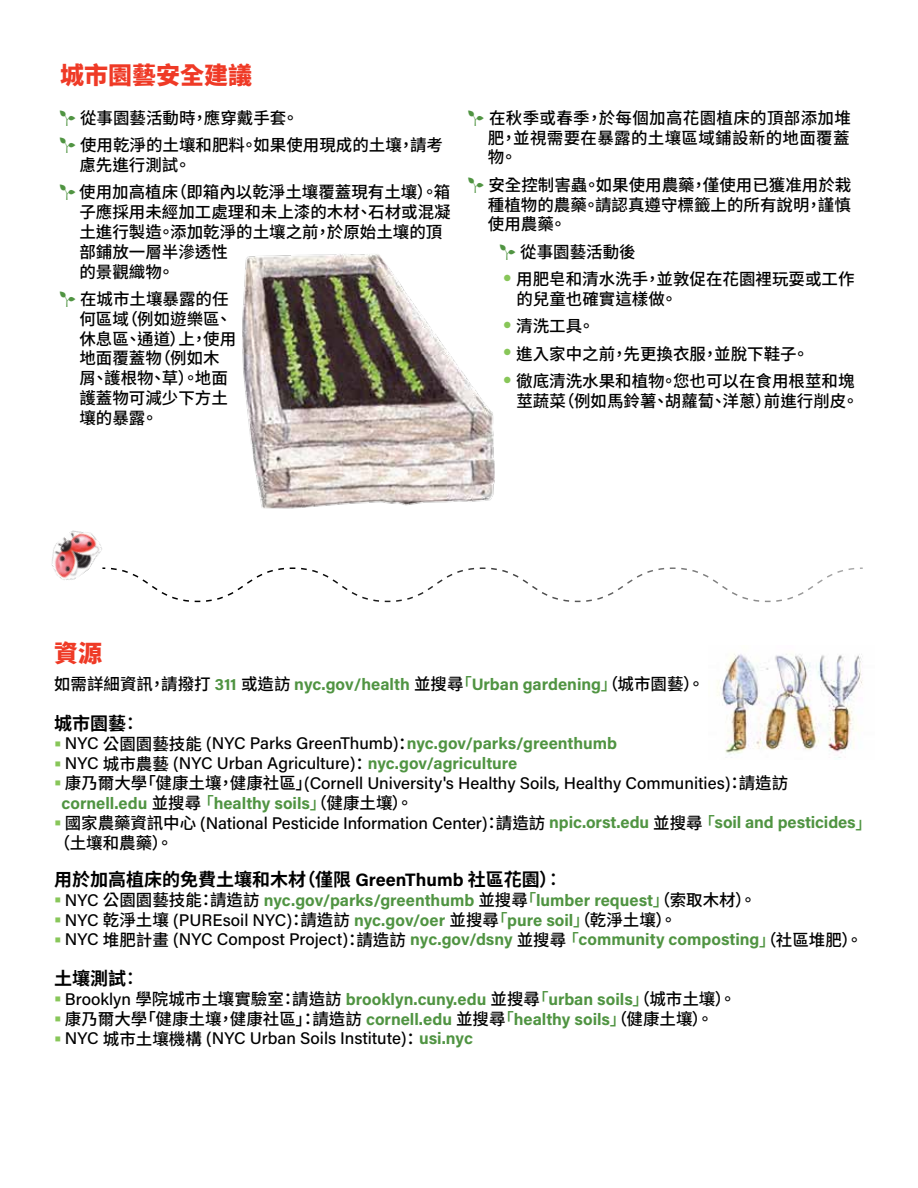
<style>
.page{position:relative;width:918px;height:1188px;background:#fff}
.page>*{position:absolute;margin:0;border:0;box-sizing:border-box;transform-origin:0 0}
.t1{font:800 24px "Source Han Sans TC";color:#ef3a26}
.t2{font:700 18px "Source Han Sans TC";color:#000}
.t3{font:500 16.5px/19.8px "Source Han Sans TC";color:#000}
.t4{font:700 16.5px "Acumin Pro";color:#509442}
.t5{font:500 16.5px/19.8px "Acumin Pro";letter-spacing:-.005em;color:#000}
.s1{font-family:"Source Han Sans TC";font-weight:500;color:#000}
.s2{font-family:"Source Han Sans TC";font-weight:500}
.s3{font-weight:500}
.s4{color:#88c659}
.s5{font-weight:500;color:#000}
.s6{font-family:"Source Han Sans TC"}
.s7{font-weight:700;color:#509442}
.s8{font-family:"Source Han Sans TC";color:#509442}
.s9{font-family:"Acumin Pro"}
.s10{font-family:"Acumin Pro";font-weight:700;color:#509442}
.s11{color:#509442}
</style>
<div class="page">
<svg style="left:111px;top:567px;width:752px;height:36px"></svg>
<img style="left:51px;top:530px;width:55px;height:50px">
<img style="left:717px;top:653px;width:146px;height:107px">
<img style="left:242px;top:254px;width:253px;height:255px">
<h1 class="t1" style="left:60px;top:61px;width:193px">城市園藝安全建議</h1>
<p class="t3" style="left:80px;top:105px;width:365px;line-height:27.3px">從事園藝活動時，應穿戴手套。<br>使用乾淨的土壤和肥料。如果使用現成的土壤，請考</p>
<p class="t3" style="left:79px;top:152px;width:373px;line-height:27.3px">慮先進行測試。<br>使用加高植床（即箱內以乾淨土壤覆蓋現有土壤）。箱</p>
<p class="t3" style="left:79px;top:203px;width:373px">子應採用未經加工處理和未上漆的木材、石材或混凝土進行製造。添加乾淨的土壤之前，於原始土壤的頂部鋪放一層半滲透性<br>的景觀織物。</p>
<p class="t3" style="left:79px;top:289px;width:158px">在城市土壤暴露的任何區域（例如遊樂區、休息區、通道）上，使用地面覆蓋物（例如木屑、護根物、草）。地面護蓋物可減少下方土壤的暴露。</p>
<p class="t3" style="left:488px;top:108px;width:364px;text-align:justify">在秋季或春季，於每個加高花園植床的頂部添加堆肥，並視需要在暴露的土壤區域鋪設新的地面覆蓋物。</p>
<p class="t3" style="left:488px;top:175px;width:365px;text-align:justify">安全控制害蟲。如果使用農藥，僅使用已獲准用於栽種植物的農藥。請認真遵守標籤上的所有說明，謹慎使用農藥。</p>
<p class="t3" style="left:516px;top:238px;width:340px;line-height:27.3px">從事園藝活動後<br>用肥皂和清水洗手，並敦促在花園裡玩耍或工作</p>
<p class="t3" style="left:516px;top:286px;width:340px;line-height:27.3px">的兒童也確實這樣做。<br>清洗工具。<br>進入家中之前，先更換衣服，並脫下鞋子。<br>徹底清洗水果和植物。您也可以在食用根莖和塊</p>
<p class="t3" style="left:516px;top:391px;width:344px">莖蔬菜（例如馬鈴薯、胡蘿蔔、洋蔥）前進行削皮。</p>
<h1 class="t1" style="left:54px;top:639px;width:49px">資源</h1>
<p class="t4" style="left:54px;top:672px;width:652px"><span class="s1">如需詳細資訊，請撥打</span> 311 <span class="s1">或造訪</span> nyc.gov/health <span class="s1">並搜尋</span><span class="s2">「</span>Urban gardening<span class="s2">」</span><span class="s1">（城市園藝）。</span></p>
<p class="t2" style="left:54px;top:713px;width:87px">城市園藝<span class="s3">：</span></p>
<p class="t4" style="left:54px;top:732px;width:565px"><span class="s4">▪</span> <span class="s5">NYC</span> <span class="s1">公園園藝技能</span> <span class="s5">(NYC Parks GreenThumb)</span><span class="s1">：</span>nyc.gov/parks/greenthumb</p>
<p class="t5" style="left:54px;top:753px;width:465px"><span class="s4">▪</span> NYC <span class="s6">城市農藝</span> (NYC Urban Agriculture)<span class="s6">：</span><span class="s7">nyc.gov/agriculture</span></p>
<p class="t5" style="left:62px;top:772px;width:728px;text-indent:-8px"><span class="s4">▪</span> <span class="s6">康乃爾大學「健康土壤，健康社區」</span>(Cornell University's Healthy Soils, Healthy Communities)<span class="s6">：請造訪</span><span class="s7">cornell.edu</span> <span class="s6">並搜尋</span><span class="s8">「</span><span class="s7">healthy soils</span><span class="s8">」</span><span class="s6">（健康土壤）。</span></p>
<p class="t5" style="left:54px;top:812px;width:819px"><span class="s4">▪</span> <span class="s6">國家農藥資訊中心</span> (National Pesticide Information Center)<span class="s6">：請造訪</span> <span class="s7">npic.orst.edu</span> <span class="s6">並搜尋</span><span class="s8">「</span><span class="s7">soil and pesticides</span><span class="s8">」</span></p>
<p class="t3" style="left:54px;top:833px;width:121px">（土壤和農藥）。</p>
<p class="t2" style="left:54px;top:869px;width:510px">用於加高植床的免費土壤和木材（僅限 <span class="s9">GreenThumb</span> 社區花園）<span class="s3">：</span></p>
<p class="t4" style="left:54px;top:888px;width:704px"><span class="s4">▪</span> <span class="s5">NYC</span> <span class="s1">公園園藝技能：請造訪</span> nyc.gov/parks/greenthumb <span class="s1">並搜尋</span><span class="s2">「</span>lumber request<span class="s2">」</span><span class="s1">（索取木材）。</span></p>
<p class="t4" style="left:54px;top:908px;width:624px"><span class="s4">▪</span> <span class="s5">NYC</span> <span class="s1">乾淨土壤</span> <span class="s5">(PUREsoil NYC)</span><span class="s1">：請造訪</span> nyc.gov/oer <span class="s1">並搜尋</span><span class="s2">「</span>pure soil<span class="s2">」</span><span class="s1">（乾淨土壤）。</span></p>
<p class="t4" style="left:54px;top:928px;width:810px"><span class="s4">▪</span> <span class="s5">NYC</span> <span class="s1">堆肥計畫</span> <span class="s5">(NYC Compost Project)</span><span class="s1">：請造訪</span> nyc.gov/dsny <span class="s1">並搜尋</span><span class="s2">「</span>community composting<span class="s2">」</span><span class="s1">（社區堆肥）。</span></p>
<p class="t2" style="left:54px;top:968px;width:87px">土壤測試<span class="s3">：</span></p>
<p class="t4" style="left:54px;top:987px;width:683px"><span class="s4">▪</span> <span class="s5">Brooklyn</span> <span class="s1">學院城市土壤實驗室：請造訪</span> brooklyn.cuny.edu <span class="s1">並搜尋</span><span class="s2">「</span>urban soils<span class="s2">」</span><span class="s1">（城市土壤）。</span></p>
<p class="t3" style="left:54px;top:1010px;width:661px"><span class="s4">▪</span> 康乃爾大學「健康土壤，健康社區」：請造訪 <span class="s10">cornell.edu</span> 並搜尋<span class="s11">「</span><span class="s10">healthy soils</span><span class="s11">」</span>（健康土壤）。</p>
<p class="t5" style="left:54px;top:1028px;width:420px"><span class="s4">▪</span> NYC <span class="s6">城市土壤機構</span> (NYC Urban Soils Institute)<span class="s6">：</span><span class="s7">usi.nyc</span></p>
</div>
